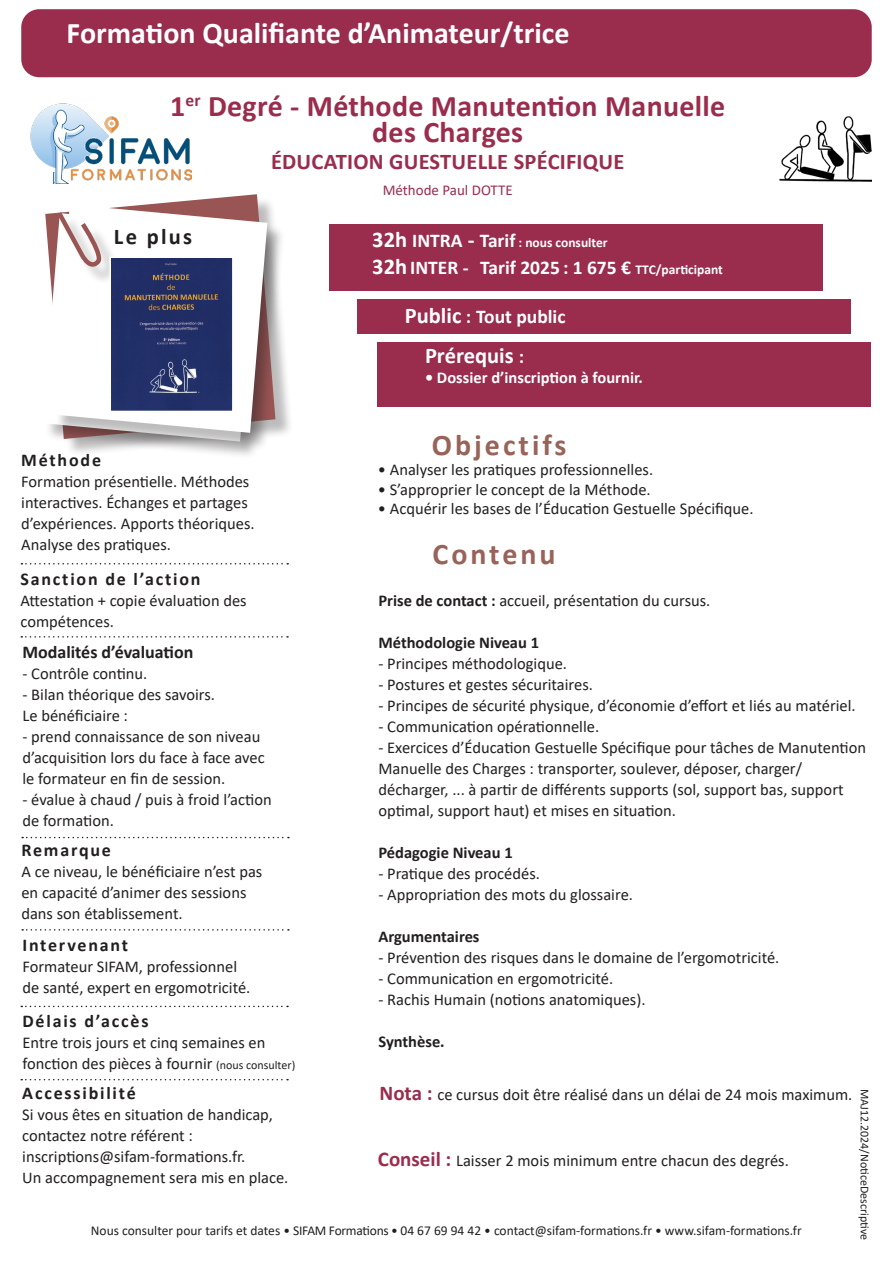
<style>
.page{position:relative;width:893px;height:1263px;background:#fff}
.page>*{position:absolute;margin:0;border:0;box-sizing:border-box;transform-origin:0 0}
.TITRE_1_G{font:700 30px "Calibri";letter-spacing:.01em;color:#9a2c4d}
.t1{font:700 30px "Calibri";color:#fff}
.t2{font:700 30px "Calibri";letter-spacing:.1em;color:#986358}
.TITRE_1_G-2{font:700 22.5px "Calibri";letter-spacing:.01em;color:#9a2c4d}
.t3{font:700 22.5px "Calibri";color:#fff}
.t4{font:700 22.5px "Calibri";letter-spacing:.1em;color:#231f20}
.t5{font:700 19.5px "Calibri";color:#fff}
.t6{font:700 18px "Calibri";letter-spacing:.1em;color:#231f20}
.t7{font:700 18px "Calibri";color:#231f20}
.t8{font:16.5px/21px "Calibri";color:#231f20}
.t9{font:700 16.5px "Calibri";color:#231f20}
.t10{font:700 16.5px "Calibri";color:#fff}
.TITRE_1_G-3{font:15px "Calibri";color:#9a2c4d}
.t11{font:13.5px "Calibri";color:#231f20}
.t12{font:700 13.5px "Calibri";color:#fff}
.t13{font:12px "Calibri";color:#231f20}
.s1{font-size:12px}
.s2{font-size:22.5px}
.s3{font-size:19.5px}
.s4{font-size:13.5px}
.s5{font-weight:700}
.s6{font-weight:700;font-size:21px;color:#9a2c4d}
</style>
<div class="page">
<img style="left:779px;top:116px;width:93px;height:66px">
<svg style="left:153px;top:194px;width:118px;height:13px"></svg>
<div style="left:45px;top:216px;width:231px;height:244px;background:#231f20;opacity:.3"></div>
<svg style="left:45px;top:213px;width:10px;height:228px"></svg>
<div style="left:55px;top:207px;width:231px;height:244px;background:#231f20;opacity:.3"></div>
<svg style="left:53px;top:204px;width:214px;height:229px"></svg>
<div style="left:61px;top:215px;width:59px;height:70px;background:#231f20;opacity:.3"></div>
<svg style="left:53px;top:207px;width:52px;height:64px"></svg>
<img style="left:112px;top:259px;width:119px;height:150px">
<div style="left:109px;top:256px;width:125px;height:156px;border:2px solid #fff"></div>
<div style="left:21px;top:9px;width:851px;height:68px;background:#9a2c4d;border-radius:18px"></div>
<img style="left:30px;top:103px;width:161px;height:81px">
<div style="left:377px;top:342px;width:494px;height:64px;background:#9a2c4d"></div>
<div style="left:357px;top:299px;width:493px;height:35px;background:#9a2c4d"></div>
<svg style="left:21px;top:636px;width:267px;height:2px"></svg>
<svg style="left:22px;top:929px;width:267px;height:1px"></svg>
<svg style="left:21px;top:1006px;width:267px;height:1px"></svg>
<svg style="left:21px;top:563px;width:267px;height:1px"></svg>
<svg style="left:21px;top:1079px;width:267px;height:1px"></svg>
<svg style="left:22px;top:837px;width:267px;height:1px"></svg>
<div style="left:330px;top:224px;width:493px;height:67px;background:#9a2c4d"></div>
<p class="t1" style="left:67px;top:12px;width:504px">Formation Qualifiante d’Animateur/trice</p>
<p class="TITRE_1_G" style="left:170px;top:85px;width:557px">1<sup>er</sup> Degré - Méthode Manutention Manuelle</p>
<p class="TITRE_1_G" style="left:372px;top:111px;width:153px">des Charges</p>
<p class="TITRE_1_G-2" style="left:271px;top:146px;width:355px">ÉDUCATION GUESTUELLE SPÉCIFIQUE</p>
<p class="TITRE_1_G-3" style="left:383px;top:180px;width:131px">Méthode Paul DOTTE</p>
<p class="t4" style="left:114px;top:220px;width:80px">Le plus</p>
<p class="t6" style="left:21px;top:448px;width:81px">Méthode</p>
<p class="t8" style="left:21px;top:471px;width:235px">Formation présentielle. Méthodes interactives. Échanges et partages d’expériences. Apports théoriques.<br>Analyse des pratiques.</p>
<p class="t6" style="left:21px;top:566px;width:182px">Sanction de l’action</p>
<p class="t8" style="left:21px;top:589px;width:228px">Attestation + copie évaluation des compétences.</p>
<p class="t7" style="left:22px;top:640px;width:173px">Modalités d’évaluation</p>
<p class="t8" style="left:22px;top:663px;width:126px">- Contrôle continu.</p>
<p class="t8" style="left:22px;top:684px;width:194px">- Bilan théorique des savoirs.</p>
<p class="t8" style="left:22px;top:705px;width:107px">Le bénéficiaire :</p>
<p class="t8" style="left:22px;top:726px;width:244px">- prend connaissance de son niveau d’acquisition lors du face à face avec le formateur en fin de session.</p>
<p class="t8" style="left:22px;top:789px;width:251px">- évalue à chaud / puis à froid l’action de formation.</p>
<p class="t6" style="left:21px;top:837px;width:91px">Remarque</p>
<p class="t8" style="left:21px;top:861px;width:242px">A ce niveau, le bénéficiaire n’est pas en capacité d’animer des sessions dans son établissement.</p>
<p class="t6" style="left:22px;top:932px;width:107px">Intervenant</p>
<p class="t8" style="left:22px;top:955px;width:216px">Formateur SIFAM, professionnel</p>
<p class="t8" style="left:22px;top:976px;width:230px">de santé, expert en ergomotricité.</p>
<p class="t6" style="left:22px;top:1008px;width:128px">Délais d’accès</p>
<p class="t8" style="left:22px;top:1032px;width:274px">Entre trois jours et cinq semaines en fonction des pièces à fournir <span class="s1">(nous consulter)</span></p>
<p class="t12" style="left:372px;top:233px;width:237px"><span class="s2">32h</span> <span class="s3">INTRA</span> <span class="s2">-</span> <span class="s3">Tarif</span> : nous consulter</p>
<p class="t5" style="left:372px;top:253px;width:352px"><span class="s2">32h</span> INTER - Tarif 2025 : 1 675 € <span class="s4">TTC/participant</span></p>
<p class="t5" style="left:405px;top:303px;width:162px"><span class="s2">Public</span> : Tout public</p>
<p class="t3" style="left:425px;top:340px;width:101px">Prérequis <span class="s3">:</span></p>
<p class="t10" style="left:425px;top:366px;width:219px">• Dossier d’inscription à fournir.</p>
<p class="t2" style="left:432px;top:424px;width:136px">Objectifs</p>
<p class="t8" style="left:378px;top:458px;width:277px">• Analyser les pratiques professionnelles.</p>
<p class="t8" style="left:378px;top:478px;width:274px">• S’approprier le concept de la Méthode.</p>
<p class="t8" style="left:378px;top:498px;width:377px">• Acquérir les bases de l’Éducation Gestuelle Spécifique.</p>
<p class="t2" style="left:432px;top:532px;width:125px">Contenu</p>
<p class="t8" style="left:378px;top:589px;width:333px"><span class="s5">Prise de contact :</span> accueil, présentation du cursus.</p>
<p class="t9" style="left:378px;top:630px;width:162px">Méthodologie Niveau 1</p>
<p class="t8" style="left:378px;top:652px;width:190px">- Principes méthodologique.</p>
<p class="t8" style="left:378px;top:673px;width:216px">- Postures et gestes sécuritaires.</p>
<p class="t8" style="left:378px;top:694px;width:479px">- Principes de sécurité physique, d’économie d’effort et liés au matériel.</p>
<p class="t8" style="left:378px;top:715px;width:222px">- Communication opérationnelle.</p>
<p class="t8" style="left:378px;top:736px;width:489px">- Exercices d’Éducation Gestuelle Spécifique pour tâches de Manutention<br>Manuelle des Charges : transporter, soulever, déposer, charger/</p>
<p class="t8" style="left:378px;top:778px;width:467px">décharger, ... à partir de différents supports (sol, support bas, support optimal, support haut) et mises en situation.</p>
<p class="t9" style="left:378px;top:840px;width:136px">Pédagogie Niveau 1</p>
<p class="t8" style="left:378px;top:862px;width:163px">- Pratique des procédés.</p>
<p class="t8" style="left:378px;top:883px;width:256px">- Appropriation des mots du glossaire.</p>
<p class="t9" style="left:378px;top:924px;width:103px">Argumentaires</p>
<p class="t8" style="left:378px;top:946px;width:402px">- Prévention des risques dans le domaine de l’ergomotricité.</p>
<p class="t8" style="left:378px;top:967px;width:236px">- Communication en ergomotricité.</p>
<p class="t8" style="left:378px;top:988px;width:269px">- Rachis Humain (notions anatomiques).</p>
<p class="t9" style="left:378px;top:1030px;width:68px">Synthèse.</p>
<p class="t6" style="left:22px;top:1080px;width:115px">Accessibilité</p>
<p class="t8" style="left:22px;top:1103px;width:252px">Si vous êtes en situation de handicap, contactez notre référent :</p>
<p class="t8" style="left:22px;top:1145px;width:224px">inscriptions@sifam-formations.fr.</p>
<p class="t8" style="left:22px;top:1166px;width:268px">Un accompagnement sera mis en place.</p>
<p class="t8" style="left:379px;top:1083px;width:474px"><span class="s6">Nota :</span> ce cursus doit être réalisé dans un délai de 24 mois maximum.</p>
<p class="t13" style="left:873px;top:1089px;width:153px;rotate:90deg">MAJ12.2024/NoticeDescriptive</p>
<p class="t8" style="left:378px;top:1149px;width:412px"><span class="s6">Conseil :</span> Laisser 2 mois minimum entre chacun des degrés.</p>
<p class="t11" style="left:91px;top:1221px;width:712px">Nous consulter pour tarifs et dates • SIFAM Formations • 04 67 69 94 42 • contact@sifam-formations.fr • www.sifam-formations.fr</p>
</div>
